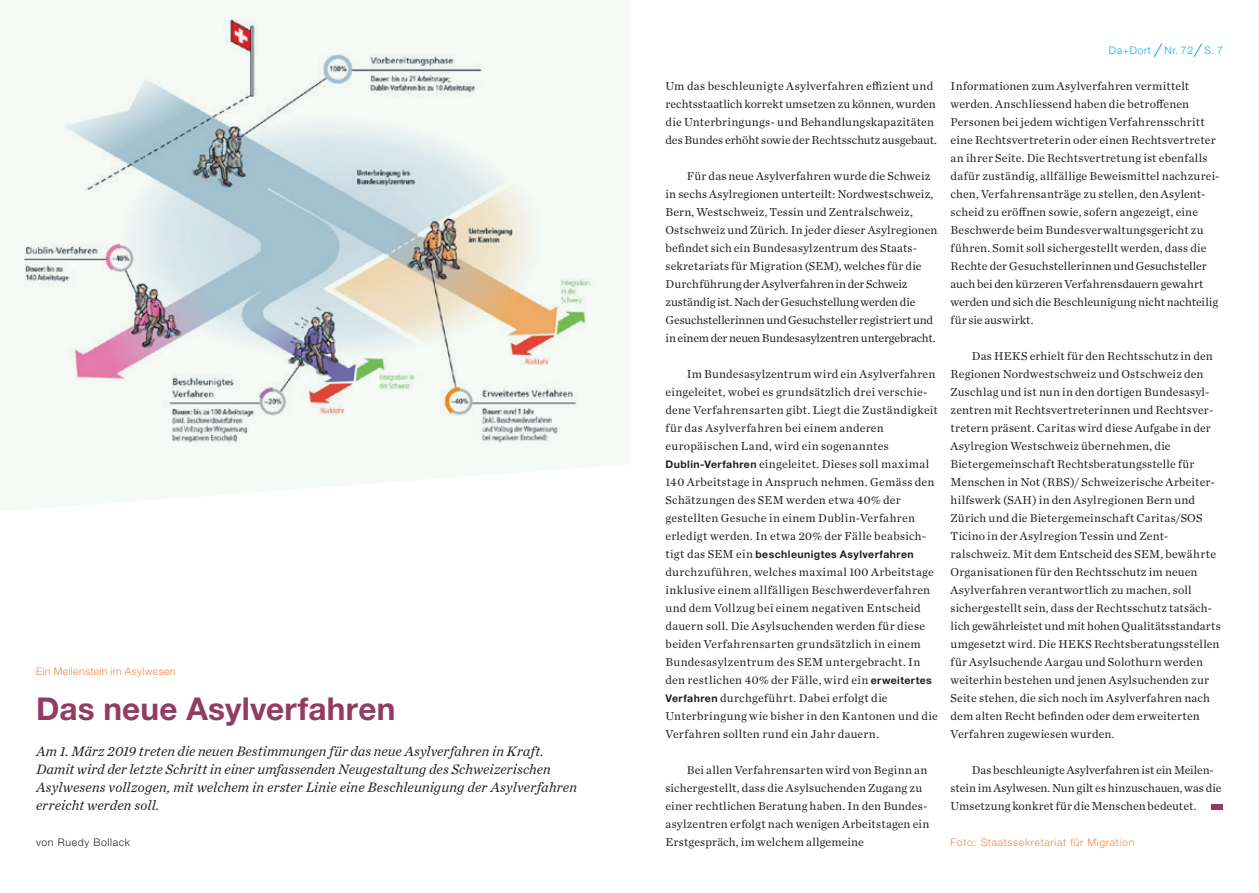
<style>
.page{position:relative;width:1259px;height:893px;background:#fff}
.page>*{position:absolute;margin:0;border:0;box-sizing:border-box;transform-origin:0 0}
.t1{font:700 31.5px "Helvetica Neue LT Std";letter-spacing:.005em;color:#923b65}
.t2{font:italic 14.25px/18px "Chronicle Text G1";letter-spacing:.005em;color:#231f20}
.t3{font:12px/18px "Chronicle Text G1";letter-spacing:.015em;color:#231f20}
.t4{font:700 10.5px "Helvetica Neue LT Std";letter-spacing:.04em;color:#231f20}
.t5{font:300 10.5px "Helvetica Neue LT Std";letter-spacing:.06em;color:#f58544}
.t6{font:300 10.5px "Helvetica Neue LT Std";letter-spacing:.035em;color:#f58544}
.t7{font:300 10.5px "Helvetica Neue LT Std";letter-spacing:.06em;color:#00b1ec}
.t8{font:300 10.5px "Helvetica Neue LT Std";letter-spacing:.06em;color:#231f20}
.s1{font-family:"Helvetica Neue LT Std";font-weight:700;font-size:10.5px}
.s2{font-family:"Chronicle Text G1";font-weight:400;font-size:12px}
</style>
<div class="page">
<svg style="left:1153px;top:43px;width:9px;height:14px"></svg>
<svg style="left:1193px;top:43px;width:9px;height:14px"></svg>
<svg style="left:23px;top:19px;width:573px;height:424px;fill:#f3f8f4"></svg>
<div style="left:1211px;top:804px;width:12px;height:6px;background:#923b65"></div>
<p class="t6" style="left:36px;top:665px;width:141px">Ein Meilenstein im Asylwesen</p>
<h1 class="t1" style="left:36px;top:689px;width:361px">Das neue Asylverfahren</h1>
<p class="t2" style="left:36px;top:741px;width:542px">Am 1. März 2019 treten die neuen Bestimmungen für das neue Asylverfahren in Kraft.<br>Damit wird der letzte Schritt in einer umfassenden Neugestaltung des Schweizerischen Asylwesens vollzogen, mit welchem in erster Linie eine Beschleunigung der Asylverfahren erreicht werden soll.</p>
<p class="t8" style="left:36px;top:836px;width:96px">von Ruedy Bollack</p>
<p class="t3" style="left:665px;top:76px;width:273px">Um das beschleunigte Asylverfahren effizient und rechtsstaatlich korrekt umsetzen zu können, wurden die Unterbringungs- und Behandlungskapazitäten des Bundes erhöht sowie der Rechtsschutz ausgebaut.</p>
<p class="t3" style="left:665px;top:166px;width:273px;text-indent:21px">Für das neue Asylverfahren wurde die Schweiz in sechs Asylregionen unterteilt: Nordwestschweiz, Bern, Westschweiz, Tessin und Zentralschweiz, Ostschweiz und Zürich. In jeder dieser Asylregionen befindet sich ein Bundesasylzentrum des Staats&shy;sekretariats für Migration (SEM), welches für die Durchführung der Asylverfahren in der Schweiz zuständig ist. Nach der Gesuchstellung werden die Gesuchstellerinnen und Gesuchsteller registriert und in einem der neuen Bundesasylzentren untergebracht.</p>
<p class="t3" style="left:665px;top:364px;width:274px;text-indent:21px">Im Bundesasylzentrum wird ein Asylverfahren eingeleitet, wobei es grundsätzlich drei verschie&shy;dene Verfahrensarten gibt. Liegt die Zuständigkeit für das Asylverfahren bei einem anderen europäischen Land, wird ein sogenanntes <span class="s1">Dublin-Verfahren</span> eingeleitet. Dieses soll maximal 140 Arbeitstage in Anspruch nehmen. Gemäss den Schätzungen des SEM werden etwa 40% der gestellten Gesuche in einem Dublin-Verfahren erledigt werden. In etwa 20% der Fälle beabsich-</p>
<p class="t4" style="left:665px;top:548px;width:250px"><span class="s2">tigt das SEM ein</span> beschleunigtes Asylverfahren</p>
<p class="t3" style="left:665px;top:562px;width:274px">durchzuführen, welches maximal 100 Arbeitstage inklusive einem allfälligen Beschwerdeverfahren und dem Vollzug bei einem negativen Entscheid dauern soll. Die Asylsuchenden werden für diese beiden Verfahrensarten grundsätzlich in einem Bundesasylzentrum des SEM untergebracht. In den restlichen 40% der Fälle, wird ein <span class="s1">erweitertes Verfahren</span> durchgeführt. Dabei erfolgt die Unterbringung wie bisher in den Kantonen und die Verfahren sollten rund ein Jahr dauern.</p>
<p class="t3" style="left:665px;top:760px;width:265px;text-indent:21px">Bei allen Verfahrensarten wird von Beginn an sichergestellt, dass die Asylsuchenden Zugang zu einer rechtlichen Beratung haben. In den Bundes&shy;asylzentren erfolgt nach wenigen Arbeitstagen ein Erstgespräch, im welchem allgemeine</p>
<p class="t7" style="left:1109px;top:44px;width:44px">Da+Dort</p>
<p class="t7" style="left:1164px;top:44px;width:60px">Nr. 72 S. 7</p>
<p class="t3" style="left:950px;top:76px;width:270px">Informationen zum Asylverfahren vermittelt werden. Anschliessend haben die betroffenen Personen bei jedem wichtigen Verfahrensschritt eine Rechtsvertreterin oder einen Rechtsvertreter an ihrer Seite. Die Rechtsvertretung ist ebenfalls dafür zuständig, allfällige Beweismittel nachzurei&shy;chen, Verfahrensanträge zu stellen, den Asylent&shy;scheid zu eröffnen sowie, sofern angezeigt, eine Beschwerde beim Bundesverwaltungsgericht zu führen. Somit soll sichergestellt werden, dass die Rechte der Gesuchstellerinnen und Gesuchsteller auch bei den kürzeren Verfahrensdauern gewahrt werden und sich die Beschleunigung nicht nachteilig für sie auswirkt.</p>
<p class="t3" style="left:950px;top:346px;width:271px;text-indent:21px">Das HEKS erhielt für den Rechtsschutz in den Regionen Nordwestschweiz und Ostschweiz den Zuschlag und ist nun in den dortigen Bundesasyl&shy;zentren mit Rechtsvertreterinnen und Rechtsver&shy;tretern präsent. Caritas wird diese Aufgabe in der Asylregion Westschweiz übernehmen, die Bietergemeinschaft Rechtsberatungsstelle für Menschen in Not (RBS)/ Schweizerische Arbeiter&shy;hilfswerk (SAH) in den Asylregionen Bern und Zürich und die Bietergemeinschaft Caritas/SOS Ticino in der Asylregion Tessin und Zent&shy;ralschweiz. Mit dem Entscheid des SEM, bewährte Organisationen für den Rechtsschutz im neuen Asylverfahren verantwortlich zu machen, soll sichergestellt sein, dass der Rechtsschutz tatsäch&shy;lich gewährleistet und mit hohen Qualitätsstandarts umgesetzt wird. Die HEKS Rechtsberatungsstellen für Asylsuchende Aargau und Solothurn werden weiterhin bestehen und jenen Asylsuchenden zur Seite stehen, die sich noch im Asylverfahren nach dem alten Recht befinden oder dem erweiterten Verfahren zugewiesen wurden.</p>
<p class="t3" style="left:950px;top:760px;width:272px;text-indent:21px">Das beschleunigte Asylverfahren ist ein Meilen&shy;stein im Asylwesen. Nun gilt es hinzuschauen, was die<br>Umsetzung konkret für die Menschen bedeutet.</p>
<p class="t5" style="left:950px;top:836px;width:185px">Foto: Staatssekretariat für Migration</p>
</div>
